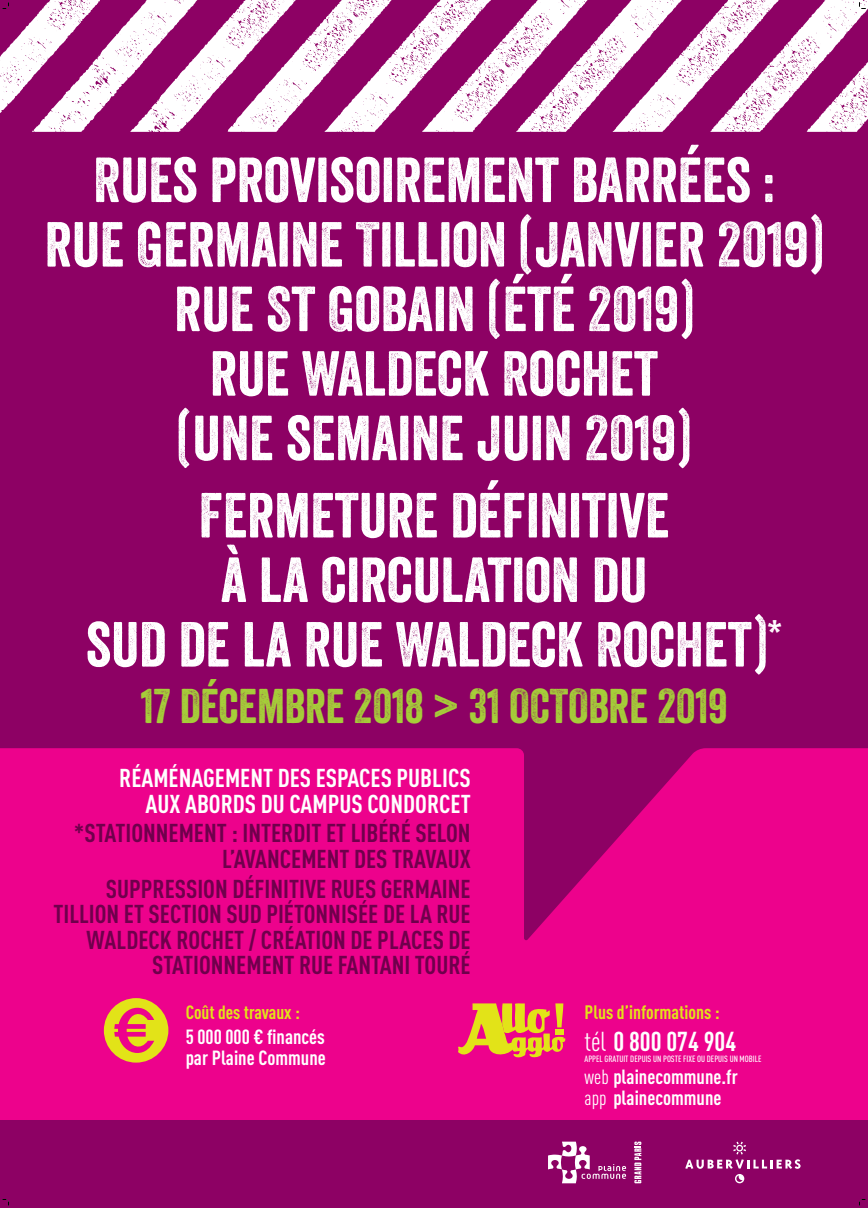
<style>
.page{position:relative;width:868px;height:1208px;background:#fff}
.page>*{position:absolute;margin:0;border:0;box-sizing:border-box;transform-origin:0 0}
.t1{font:61.5px/64.5px "Veneer";color:#fff;text-align:center}
.t2{font:47.25px "Veneer";color:#a6ce39}
.t3{font:700 27px "DIN Cond";color:#fff}
.t4{font:700 25.5px/25.5px "DIN Cond";color:#6f004c;text-align:right}
.t5{font:700 25.5px/25.5px "DIN Cond";color:#fff;text-align:right}
.t6{font:700 20.25px/20.7px "DIN Cond";color:#fff}
.t7{font:700 19.2px "DIN Cond";color:#e2e318}
.t8{font:700 18.9px "DIN Cond";color:#e2e318}
.t9{font:500 9px "DIN Cond";color:#fff}
.s1{font-weight:400}
</style>
<div class="page">
<div style="left:0;top:0;width:867px;height:1208px;background:#8d0164"></div>
<div style="left:0;top:748px;width:867px;height:372px;background:#ed028c"></div>
<svg style="left:458px;top:1003px;width:108px;height:56px;background:#e67b4d"></svg>
<svg style="left:104px;top:998px;width:64px;height:64px;background:#e68647"></svg>
<svg style="left:634px;top:1141px;width:7px;height:42px"></svg>
<svg style="left:548px;top:1141px;width:78px;height:42px"></svg>
<svg style="left:685px;top:1141px;width:115px;height:27px"></svg>
<svg style="left:735px;top:1174px;width:9px;height:9px"></svg>
<svg style="left:0;top:0;width:867px;height:132px"></svg>
<h1 class="t1" style="left:45px;top:147px;width:780px">RUES PROVISOIREMENT BARRÉES :<br>RUE GERMAINE TILLION (JANVIER 2019)<br>RUE ST GOBAIN (ÉTÉ 2019)<br>RUE WALDECK ROCHET<br>(UNE SEMAINE JUIN 2019)</h1>
<h1 class="t1" style="left:86px;top:482px;width:698px">FERMETURE DÉFINITIVE<br>À LA CIRCULATION DU<br>SUD DE LA RUE WALDECK ROCHET)<sup>*</sup></h1>
<h2 class="t2" style="left:141px;top:677px;width:588px">17 DÉCEMBRE 2018 &gt; 31 OCTOBRE 2019</h2>
<p class="t5" style="left:119px;top:764px;width:353px">RÉAMÉNAGEMENT DES ESPACES PUBLICS<br>AUX ABORDS DU CAMPUS CONDORCET</p>
<p class="t4" style="left:74px;top:819px;width:398px">*STATIONNEMENT : INTERDIT ET LIBÉRÉ SELON<br>L’AVANCEMENT DES TRAVAUX</p>
<p class="t4" style="left:53px;top:875px;width:419px">SUPPRESSION DÉFINITIVE RUES GERMAINE TILLION ET SECTION SUD PIÉTONNISÉE DE LA RUE WALDECK ROCHET / CRÉATION DE PLACES DE STATIONNEMENT RUE FANTANI TOURÉ</p>
<p class="t8" style="left:186px;top:1000px;width:116px">Coût des travaux :</p>
<p class="t6" style="left:186px;top:1026px;width:142px">5 000 000 € financés par Plaine Commune</p>
<p class="t7" style="left:584px;top:1000px;width:137px">Plus d’informations :</p>
<p class="t3" style="left:584px;top:1025px;width:153px"><span class="s1">tél</span> 0 800 074 904</p>
<p class="t9" style="left:584px;top:1053px;width:178px">APPEL GRATUIT DEPUIS UN POSTE FIXE OU DEPUIS UN MOBILE</p>
<p class="t6" style="left:584px;top:1066px;width:155px"><span class="s1">web</span> plainecommune.fr <span class="s1">app</span> plainecommune</p>
</div>
